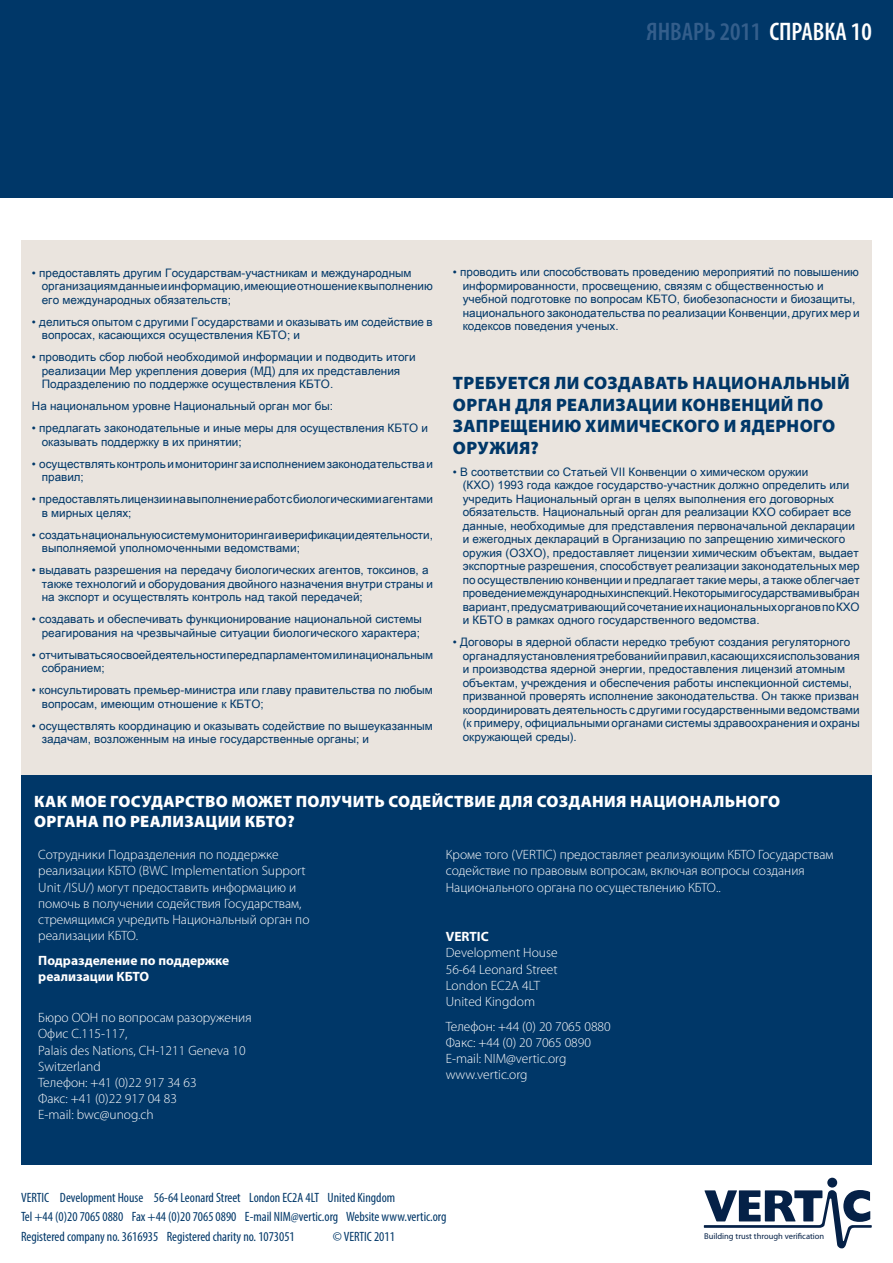
<style>
.page{position:relative;width:893px;height:1263px;background:#fff}
.page>*{position:absolute;margin:0;border:0;box-sizing:border-box;transform-origin:0 0}
.t1{font:600 condensed 25.5px "Myriad Pro";color:#345e8b}
.t2{font:900 18px/21.6px "Myriad Pro";letter-spacing:.02em;color:#003768}
.t3{font:900 16.5px/19.8px "Myriad Pro";letter-spacing:.02em;color:#fff}
.t4{font:300 13.5px/16.2px "Myriad Pro";color:#fff}
.t5{font:condensed 13.5px/19.5px "Myriad Pro";color:#003768}
.t6{font:700 13.5px/16.2px "Myriad Pro";color:#fff}
.t7{font:11.7px/13.5px "Arial Unicode MS";color:#003768}
.t8{font:8.55px "Myriad Pro";color:#052147}
.s1{color:#fff}
</style>
<div class="page">
<div style="left:21px;top:240px;width:851px;height:893px;background:#eae4de"></div>
<div style="left:0;top:0;width:893px;height:198px;background:#003768"></div>
<svg style="left:704px;top:1178px;width:168px;height:70px"></svg>
<div style="left:21px;top:775px;width:851px;height:389px;background:#003768"></div>
<h1 class="t1" style="left:646px;top:16px;width:227px">ЯНВАРЬ 2011 <span class="s1">СПРАВКА 10</span></h1>
<p class="t7" style="left:42px;top:266px;width:393px;text-indent:-10px">• предоставлять другим Государствам-участникам и международным организациям данные и информацию, имеющие отношение к выполнению его международных обязательств;</p>
<p class="t7" style="left:42px;top:315px;width:393px;text-indent:-10px">• делиться опытом с другими Государствами и оказывать им содействие в вопросах, касающихся осуществления КБТО; и</p>
<p class="t7" style="left:42px;top:350px;width:375px;text-indent:-10px">• проводить сбор любой необходимой информации и подводить итоги реализации Мер укрепления доверия (МД) для их представления<br>Подразделению по поддержке осуществления КБТО.</p>
<p class="t7" style="left:32px;top:399px;width:303px">На национальном уровне Национальный орган мог бы:</p>
<p class="t7" style="left:42px;top:421px;width:388px;text-indent:-10px">• предлагать законодательные и иные меры для осуществления КБТО и оказывать поддержку в их принятии;</p>
<p class="t7" style="left:42px;top:457px;width:393px;text-indent:-10px">• осуществлять контроль и мониторинг за исполнением законодательства и правил;</p>
<p class="t7" style="left:42px;top:492px;width:393px;text-indent:-10px">• предоставлять лицензии на выполнение работ с биологическими агентами в мирных целях;</p>
<p class="t7" style="left:42px;top:528px;width:393px;text-indent:-10px">• создать национальную систему мониторинга и верификации деятельности, выполняемой уполномоченными ведомствами;</p>
<p class="t7" style="left:42px;top:563px;width:393px;text-indent:-10px">• выдавать разрешения на передачу биологических агентов, токсинов, а также технологий и оборудования двойного назначения внутри страны и на экспорт и осуществлять контроль над такой передачей;</p>
<p class="t7" style="left:32px;top:612px;width:392px;text-align:right">• создавать и обеспечивать функционирование национальной системы реагирования на чрезвычайные ситуации биологического характера;</p>
<p class="t7" style="left:42px;top:648px;width:393px;text-indent:-10px">• отчитываться о своей деятельности перед парламентом или национальным собранием;</p>
<p class="t7" style="left:42px;top:683px;width:393px;text-indent:-10px">• консультировать премьер-министра или главу правительства по любым вопросам, имеющим отношение к КБТО;</p>
<p class="t7" style="left:42px;top:719px;width:393px;text-indent:-10px">• осуществлять координацию и оказывать содействие по вышеуказанным задачам, возложенным на иные государственные органы; и</p>
<p class="t7" style="left:463px;top:265px;width:398px;text-indent:-10px">• проводить или способствовать проведению мероприятий по повышению информированности, просвещению, связям с общественностью и учебной подготовке по вопросам КБТО, биобезопасности и биозащиты, национального законодательства по реализации Конвенции, других мер и кодексов поведения ученых.</p>
<h2 class="t2" style="left:453px;top:371px;width:398px">ТРЕБУЕТСЯ ЛИ СОЗДАВАТЬ НАЦИОНАЛЬНЫЙ<br>ОРГАН ДЛЯ РЕАЛИЗАЦИИ КОНВЕНЦИЙ ПО<br>ЗАПРЕЩЕНИЮ ХИМИЧЕСКОГО И ЯДЕРНОГО<br>ОРУЖИЯ?</h2>
<p class="t7" style="left:463px;top:465px;width:398px;text-indent:-10px">• В соответствии со Статьей VII Конвенции о химическом оружии<br>(КХО) 1993 года каждое государство-участник должно определить или учредить Национальный орган в целях выполнения его договорных обязательств. Национальный орган для реализации КХО собирает все данные, необходимые для представления первоначальной декларации и ежегодных деклараций в Организацию по запрещению химического оружия (ОЗХО), предоставляет лицензии химическим объектам, выдает экспортные разрешения, способствует реализации законодательных мер по осуществлению конвенции и предлагает такие меры, а также облегчает проведение международных инспекций. Некоторыми государствами выбран вариант, предусматривающий сочетание их национальных органов по КХО и КБТО в рамках одного государственного ведомства.</p>
<p class="t7" style="left:463px;top:635px;width:399px;text-indent:-10px">• Договоры в ядерной области нередко требуют создания регуляторного органа для установления требований и правил, касающихся использования и производства ядерной энергии, предоставления лицензий атомным объектам, учреждения и обеспечения работы инспекционной системы, призванной проверять исполнение законодательства. Он также призван координировать деятельность с другими государственными ведомствами (к примеру, официальными органами системы здравоохранения и охраны окружающей среды).</p>
<h3 class="t3" style="left:34px;top:791px;width:747px">КАК МОЕ ГОСУДАРСТВО МОЖЕТ ПОЛУЧИТЬ СОДЕЙСТВИЕ ДЛЯ СОЗДАНИЯ НАЦИОНАЛЬНОГО<br>ОРГАНА ПО РЕАЛИЗАЦИИ КБТО?</h3>
<p class="t4" style="left:38px;top:846px;width:273px">Сотрудники Подразделения по поддержке реализации КБТО (BWC Implementation Support Unit /ISU/) могут предоставить информацию и помочь в получении содействия Государствам, стремящимся учредить Национальный орган по реализации КБТО.</p>
<p class="t6" style="left:38px;top:952px;width:192px">Подразделение по поддержке реализации КБТО</p>
<p class="t4" style="left:38px;top:1009px;width:215px">Бюро ООН по вопросам разоружения<br>Офис C.115-117,<br>Palais des Nations, CH-1211 Geneva 10<br>Switzerland<br>Телефон: +41 (0)22 917 34 63<br>Факс: +41 (0)22 917 04 83<br>E-mail: bwc@unog.ch</p>
<p class="t4" style="left:446px;top:846px;width:389px">Кроме того (VERTIC) предоставляет реализующим КБТО Государствам содействие по правовым вопросам, включая вопросы создания<br>Национального органа по осуществлению КБТО..</p>
<p class="t6" style="left:446px;top:928px;width:45px">VERTIC</p>
<p class="t4" style="left:446px;top:944px;width:113px">Development House<br>56-64 Leonard Street<br>London EC2A 4LT<br>United Kingdom</p>
<p class="t4" style="left:446px;top:1018px;width:167px">Телефон: +44 (0) 20 7065 0880<br>Факс: +44 (0) 20 7065 0890<br>E-mail: NIM@vertic.org www.vertic.org</p>
<p class="t5" style="left:21px;top:1187px;width:427px">VERTIC Development House 56-64 Leonard Street London EC2A 4LT United Kingdom<br>Tel +44 (0)20 7065 0880 Fax +44 (0)20 7065 0890 E-mail NIM@vertic.org Website www.vertic.org<br>Registered company no. 3616935 Registered charity no. 1073051</p>
<p class="t5" style="left:333px;top:1226px;width:64px">© VERTIC 2011</p>
<p class="t8" style="left:704px;top:1232px;width:122px">Building trust through verification</p>
</div>
